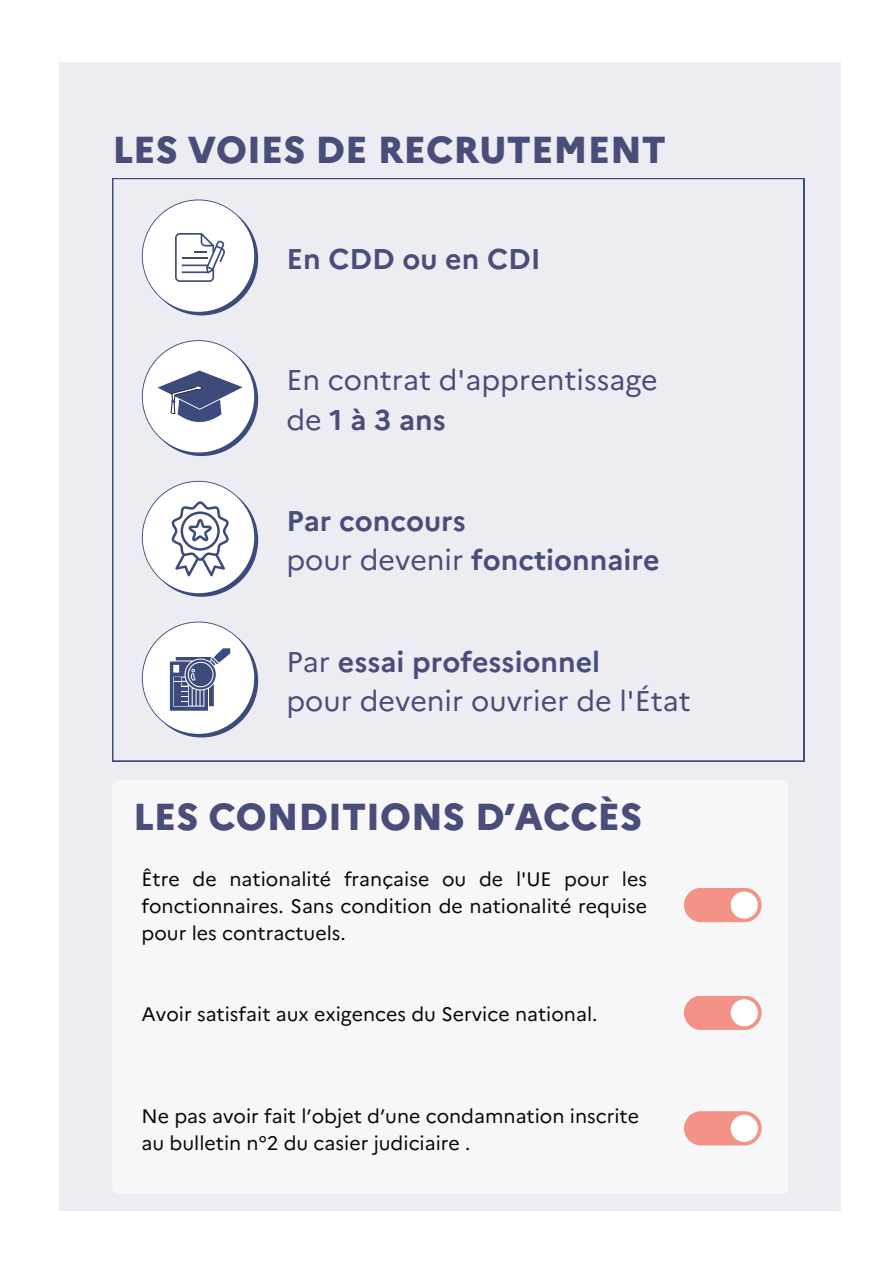
<style>
.page{position:relative;width:893px;height:1264px;background:#fff}
.page>*{position:absolute;margin:0;border:0;box-sizing:border-box;transform-origin:0 0}
.t1{font:800 37.5px "Marianne";color:#494d79}
.t2{font:28.5px/39.3px "Marianne";color:#494d79}
.t3{font:700 28.5px/39.3px "Marianne";color:#494d79}
.t4{font:19.5px/27px "Marianne";color:#080704;text-align:justify}
.s1{font-weight:700}
.s2{font-weight:400}
</style>
<div class="page">
<div style="left:59px;top:62px;width:782px;height:1148px;background:#ebedf2"></div>
<div style="left:112px;top:780px;width:676px;height:413px;background:#f7f7f9;border-radius:6px"></div>
<div style="left:684px;top:996px;width:77px;height:33px;background:#f49287;border-radius:17px"></div>
<div style="left:730px;top:999px;width:27px;height:27px;background:#fff;border-radius:50%"></div>
<svg style="left:112px;top:178px;width:692px;height:583px"></svg>
<svg style="left:142px;top:199px;width:116px;height:116px"></svg>
<svg style="left:142px;top:340px;width:116px;height:116px"></svg>
<svg style="left:142px;top:481px;width:116px;height:115px"></svg>
<svg style="left:142px;top:621px;width:116px;height:116px"></svg>
<div style="left:684px;top:888px;width:77px;height:34px;background:#f49287;border-radius:17px"></div>
<div style="left:730px;top:891px;width:27px;height:27px;background:#fff;border-radius:50%"></div>
<div style="left:684px;top:1111px;width:77px;height:34px;background:#f49287;border-radius:17px"></div>
<div style="left:730px;top:1114px;width:27px;height:27px;background:#fff;border-radius:50%"></div>
<h1 class="t1" style="left:112px;top:121px;width:555px">LES VOIES DE RECRUTEMENT</h1>
<h2 class="t3" style="left:286px;top:237px;width:256px">En CDD ou en CDI</h2>
<h2 class="t2" style="left:286px;top:358px;width:373px">En contrat d'apprentissage de <span class="s1">1 à 3 ans</span></h2>
<h2 class="t3" style="left:286px;top:499px;width:374px">Par concours<br><span class="s2">pour devenir</span> fonctionnaire</h2>
<h2 class="t2" style="left:286px;top:639px;width:405px">Par <span class="s1">essai professionnel<br></span>pour devenir ouvrier de l'État</h2>
<h1 class="t1" style="left:133px;top:787px;width:510px">LES CONDITIONS D’ACCÈS</h1>
<p class="t4" style="left:141px;top:863px;width:507px">Être de nationalité française ou de l'UE pour les fonctionnaires. Sans condition de nationalité requise pour les contractuels.</p>
<p class="t4" style="left:141px;top:998px;width:457px">Avoir satisfait aux exigences du Service national.</p>
<p class="t4" style="left:141px;top:1100px;width:499px">Ne pas avoir fait l’objet d’une condamnation inscrite au bulletin n°2 du casier judiciaire .</p>
</div>
